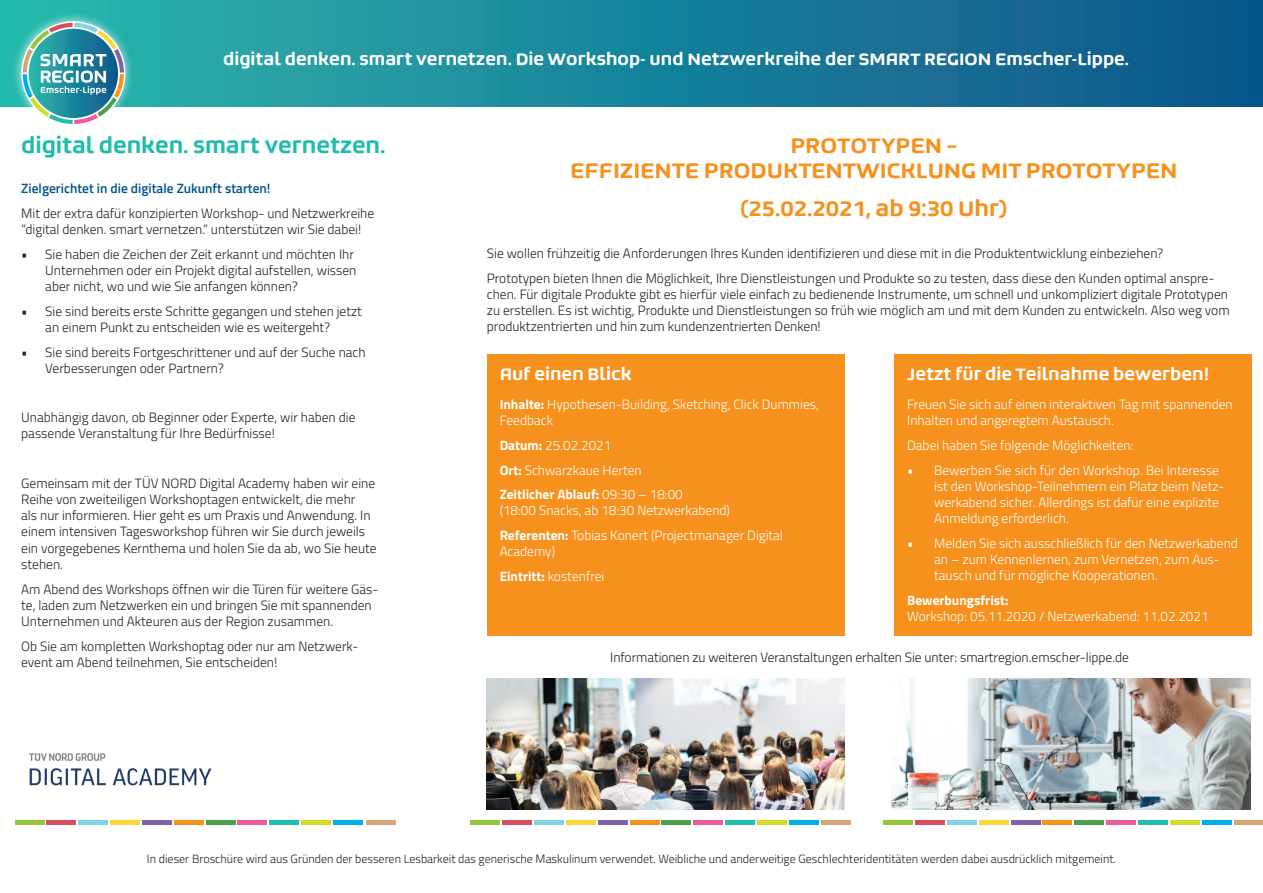
<style>
.page{position:relative;width:1263px;height:893px;background:#fff}
.page>*{position:absolute;margin:0;border:0;box-sizing:border-box;transform-origin:0 0}
.t1{font:700 21px/25.2px "Bruum FYW01";letter-spacing:-.005em;color:#f6911e;text-align:center}
.t2{font:700 21px "Bruum FYW01";letter-spacing:-.005em;color:#22bcac}
.t3{font:700 16.5px "Bruum FYW01";color:#fff}
.t4{font:300 13.5px/16.2px "Titillium";color:#231f20}
.t5{font:300 13.5px/16.2px "Titillium";color:#fff}
.t6{font:600 13.5px "Titillium";color:#01548a}
.t7{font:300 12px "Titillium";color:#231f20}
.s1{font-weight:700}
</style>
<div class="page">
<img style="left:28px;top:753px;width:184px;height:33px">
<div style="left:0;top:0;width:1263px;height:106px;background:linear-gradient(to right,#2ab8ad,#0d538b)"></div>
<hr style="left:366px;top:821px;width:29px;height:4px;background:#d8a473">
<hr style="left:333px;top:821px;width:30px;height:4px;background:#00aeef">
<hr style="left:301px;top:821px;width:30px;height:4px;background:#d2dd25">
<hr style="left:269px;top:821px;width:30px;height:4px;background:#22bcac">
<hr style="left:238px;top:821px;width:29px;height:4px;background:#ef59a1">
<hr style="left:206px;top:821px;width:29px;height:4px;background:#49a14e">
<hr style="left:174px;top:821px;width:30px;height:4px;background:#f7931d">
<hr style="left:142px;top:821px;width:30px;height:4px;background:#7f61aa">
<hr style="left:110px;top:821px;width:30px;height:4px;background:#ffd53e">
<hr style="left:47px;top:821px;width:29px;height:4px;background:#db4c5f">
<hr style="left:78px;top:821px;width:30px;height:4px;background:#81d2e2">
<hr style="left:15px;top:821px;width:30px;height:4px;background:#94c83c">
<hr style="left:821px;top:821px;width:30px;height:4px;background:#d8a473">
<hr style="left:789px;top:821px;width:29px;height:4px;background:#00aeef">
<hr style="left:757px;top:821px;width:30px;height:4px;background:#d2dd25">
<hr style="left:725px;top:821px;width:30px;height:4px;background:#22bcac">
<hr style="left:693px;top:821px;width:30px;height:4px;background:#ef59a1">
<hr style="left:661px;top:821px;width:30px;height:4px;background:#49a14e">
<hr style="left:630px;top:821px;width:29px;height:4px;background:#f7931d">
<hr style="left:598px;top:821px;width:29px;height:4px;background:#7f61aa">
<hr style="left:566px;top:821px;width:30px;height:4px;background:#ffd53e">
<hr style="left:502px;top:821px;width:30px;height:4px;background:#db4c5f">
<hr style="left:534px;top:821px;width:30px;height:4px;background:#81d2e2">
<hr style="left:471px;top:821px;width:29px;height:4px;background:#94c83c">
<hr style="left:1234px;top:821px;width:29px;height:4px;background:#d8a473">
<hr style="left:1202px;top:821px;width:29px;height:4px;background:#00aeef">
<hr style="left:1170px;top:821px;width:29px;height:4px;background:#d2dd25">
<hr style="left:1138px;top:821px;width:30px;height:4px;background:#22bcac">
<hr style="left:1106px;top:821px;width:30px;height:4px;background:#ef59a1">
<hr style="left:1074px;top:821px;width:30px;height:4px;background:#49a14e">
<hr style="left:1042px;top:821px;width:30px;height:4px;background:#f7931d">
<hr style="left:1011px;top:821px;width:29px;height:4px;background:#7f61aa">
<hr style="left:979px;top:821px;width:29px;height:4px;background:#ffd53e">
<hr style="left:915px;top:821px;width:30px;height:4px;background:#db4c5f">
<hr style="left:947px;top:821px;width:30px;height:4px;background:#81d2e2">
<hr style="left:883px;top:821px;width:30px;height:4px;background:#94c83c">
<img style="left:892px;top:678px;width:359px;height:131px">
<img style="left:487px;top:678px;width:358px;height:131px">
<div style="left:487px;top:354px;width:358px;height:282px;background:#f6911e"></div>
<div style="left:12px;top:12px;width:123px;height:123px;background:#fff;opacity:.75"></div>
<svg style="left:23px;top:23px;width:101px;height:101px"></svg>
<div style="left:894px;top:354px;width:358px;height:282px;background:#f6911e"></div>
<p class="t3" style="left:223px;top:49px;width:907px">digital denken. smart vernetzen. Die Workshop- und Netzwerkreihe der SMART REGION Emscher-Lippe.</p>
<p class="t2" style="left:21px;top:132px;width:366px">digital denken. smart vernetzen.</p>
<p class="t6" style="left:21px;top:178px;width:251px">Zielgerichtet in die digitale Zukunft starten!</p>
<p class="t4" style="left:21px;top:204px;width:355px">Mit der extra dafür konzipierten Workshop- und Netzwerkreihe “digital denken. smart vernetzen.“ unterstützen wir Sie dabei!</p>
<p class="t4" style="left:45px;top:245px;width:313px;text-indent:-24px">• Sie haben die Zeichen der Zeit erkannt und möchten Ihr<br>Unternehmen oder ein Projekt digital aufstellen, wissen aber nicht, wo und wie Sie anfangen können?</p>
<p class="t4" style="left:21px;top:302px;width:342px;text-align:center">• Sie sind bereits erste Schritte gegangen und stehen jetzt an einem Punkt zu entscheiden wie es weitergeht?</p>
<p class="t4" style="left:45px;top:343px;width:322px;text-indent:-24px">• Sie sind bereits Fortgeschrittener und auf der Suche nach<br>Verbesserungen oder Partnern?</p>
<p class="t4" style="left:21px;top:409px;width:336px">Unabhängig davon, ob Beginner oder Experte, wir haben die passende Veranstaltung für Ihre Bedürfnisse!</p>
<p class="t4" style="left:21px;top:474px;width:357px">Gemeinsam mit der TÜV NORD Digital Academy haben wir eine Reihe von zweiteiligen Workshoptagen entwickelt, die mehr<br>als nur informieren. Hier geht es um Praxis und Anwendung. In einem intensiven Tagesworkshop führen wir Sie durch jeweils ein vorgegebenes Kernthema und holen Sie da ab, wo Sie heute stehen.</p>
<p class="t4" style="left:21px;top:580px;width:359px">Am Abend des Workshops öffnen wir die Türen für weitere Gäs&shy;te, laden zum Netzwerken ein und bringen Sie mit spannenden<br>Unternehmen und Akteuren aus der Region zusammen.</p>
<p class="t4" style="left:21px;top:637px;width:339px">Ob Sie am kompletten Workshoptag oder nur am Netzwerk&shy;event am Abend teilnehmen, Sie entscheiden!</p>
<p class="t1" style="left:570px;top:132px;width:609px">PROTOTYPEN –<br>EFFIZIENTE PRODUKTENTWICKLUNG MIT PROTOTYPEN</p>
<p class="t1" style="left:740px;top:196px;width:269px">(25.02.2021, ab 9:30 Uhr)</p>
<p class="t4" style="left:487px;top:245px;width:678px">Sie wollen frühzeitig die Anforderungen Ihres Kunden identifizieren und diese mit in die Produktentwicklung einbeziehen?</p>
<p class="t4" style="left:487px;top:269px;width:744px">Prototypen bieten Ihnen die Möglichkeit, Ihre Dienstleistungen und Produkte so zu testen, dass diese den Kunden optimal anspre&shy;chen. Für digitale Produkte gibt es hierfür viele einfach zu bedienende Instrumente, um schnell und unkompliziert digitale Prototypen zu erstellen. Es ist wichtig, Produkte und Dienstleistungen so früh wie möglich am und mit dem Kunden zu entwickeln. Also weg vom produktzentrierten und hin zum kundenzentrierten Denken!</p>
<p class="t3" style="left:500px;top:364px;width:134px">Auf einen Blick</p>
<p class="t5" style="left:500px;top:395px;width:321px"><span class="s1">Inhalte:</span> Hypothesen-Building, Sketching, Click Dummies,<br>Feedback</p>
<p class="t5" style="left:500px;top:436px;width:113px"><span class="s1">Datum:</span> 25.02.2021</p>
<p class="t5" style="left:500px;top:461px;width:144px"><span class="s1">Ort:</span> Schwarzkaue Herten</p>
<p class="t5" style="left:500px;top:486px;width:232px"><span class="s1">Zeitlicher Ablauf:</span> 09:30 – 18:00<br>(18:00 Snacks, ab 18:30 Netzwerkabend)</p>
<p class="t5" style="left:500px;top:527px;width:285px"><span class="s1">Referenten:</span> Tobias Konert (Projectmanager Digital<br>Academy)</p>
<p class="t5" style="left:500px;top:568px;width:106px"><span class="s1">Eintritt:</span> kostenfrei</p>
<p class="t3" style="left:907px;top:364px;width:304px">Jetzt für die Teilnahme bewerben!</p>
<p class="t5" style="left:907px;top:395px;width:327px">Freuen Sie sich auf einen interaktiven Tag mit spannenden<br>Inhalten und angeregtem Austausch.</p>
<p class="t5" style="left:907px;top:436px;width:228px">Dabei haben Sie folgende Möglichkeiten:</p>
<p class="t5" style="left:934px;top:461px;width:291px;text-indent:-27px">• Bewerben Sie sich für den Workshop. Bei Interesse ist den Workshop-Teilnehmern ein Platz beim Netz&shy;werkabend sicher. Allerdings ist dafür eine explizite Anmeldung erforderlich.</p>
<p class="t5" style="left:934px;top:534px;width:305px;text-indent:-27px">• Melden Sie sich ausschließlich für den Netzwerkabend an – zum Kennenlernen, zum Vernetzen, zum Aus&shy;tausch und für mögliche Kooperationen.</p>
<p class="t5" style="left:907px;top:591px;width:303px"><span class="s1">Bewerbungsfrist:<br></span>Workshop: 05.11.2020 / Netzwerkabend: 11.02.2021</p>
<p class="t4" style="left:610px;top:649px;width:520px">Informationen zu weiteren Veranstaltungen erhalten Sie unter: smartregion.emscher-lippe.de</p>
<p class="t7" style="left:147px;top:850px;width:970px">In dieser Broschüre wird aus Gründen der besseren Lesbarkeit das generische Maskulinum verwendet. Weibliche und anderweitige Geschlechteridentitäten werden dabei ausdrücklich mitgemeint.</p>
</div>
